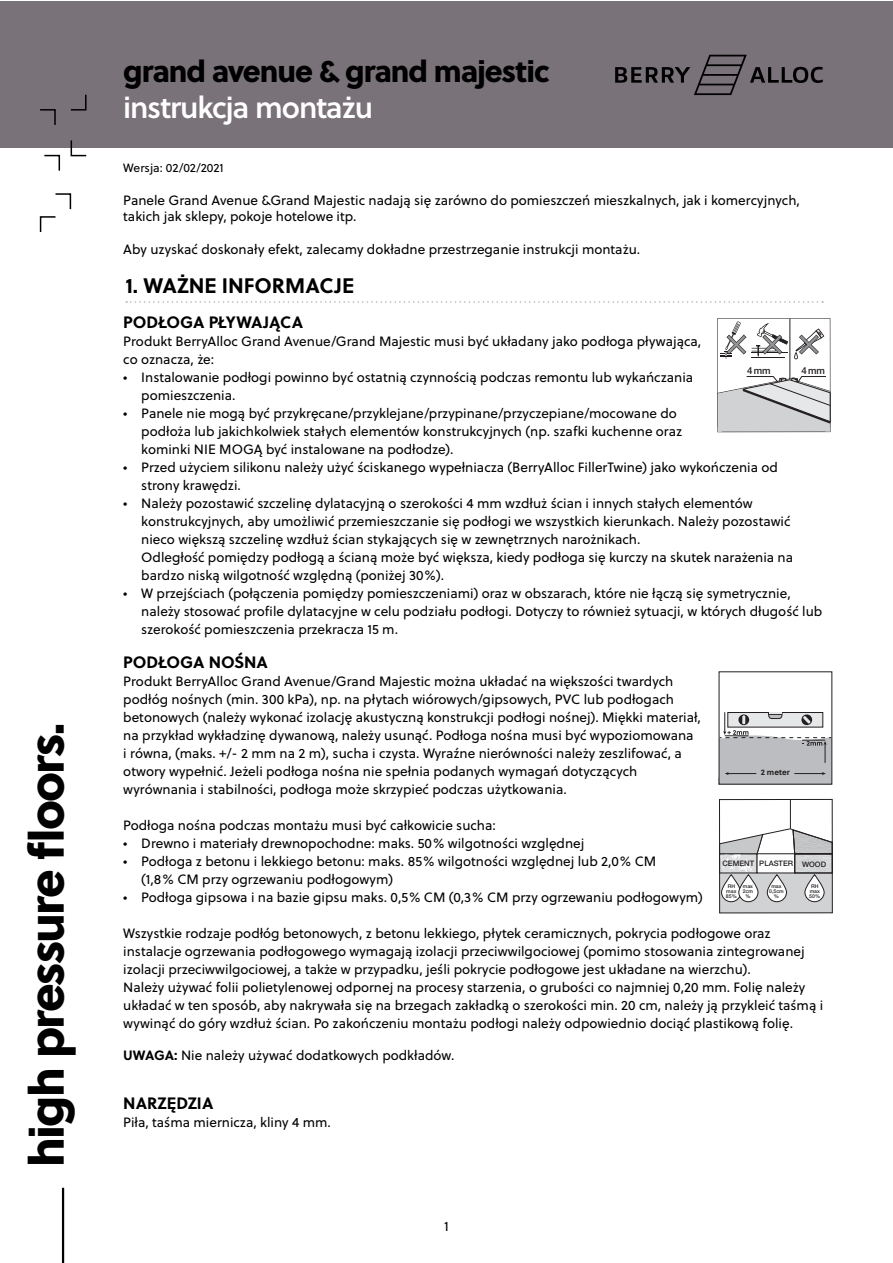
<style>
.page{position:relative;width:893px;height:1263px;background:#fff}
.page>*{position:absolute;margin:0;border:0;box-sizing:border-box;transform-origin:0 0}
.t1{font:48px "Soleil Xb";letter-spacing:-.035em;color:#000}
.t2{font:30px "Soleil Xb";letter-spacing:-.035em;color:#000}
.t3{font:30px "Soleil Sb";letter-spacing:-.04em;color:#fff}
.Alineastijl_1{font:700 21px "Soleil";color:#000}
.t4{font:700 16.5px "Soleil";color:#000}
.t5{font:13.5px/18px "Soleil";color:#000}
.t6{font:12px "Soleil";color:#000}
.t7{font:500 9.75px "Helvetica Neue LT Std";letter-spacing:.07em;color:#231f20}
.t8{font:700 7.95px "Soleil";color:#231f20}
.t9{font:500 7.5px "Helvetica Neue LT Std";color:#231f20}
.t10{font:500 5.25px/5.2px "Helvetica Neue LT Std";color:#231f20;text-align:center}
.s1{font-weight:700}
</style>
<div class="page">
<div style="left:0;top:1px;width:893px;height:146px;background:#7a7279"></div>
<svg style="left:615px;top:55px;width:208px;height:40px"></svg>
<svg style="left:717px;top:318px;width:114px;height:114px"></svg>
<svg style="left:721px;top:801px;width:110px;height:110px"></svg>
<svg style="left:721px;top:875px;width:20px;height:27px"></svg>
<div style="left:721px;top:874px;width:20px;height:28px;border:1px solid #231f20;border-radius:10px"></div>
<svg style="left:739px;top:875px;width:19px;height:27px"></svg>
<div style="left:739px;top:874px;width:19px;height:28px;border:1px solid #231f20;border-radius:10px"></div>
<svg style="left:805px;top:875px;width:19px;height:27px"></svg>
<div style="left:805px;top:874px;width:19px;height:28px;border:1px solid #231f20;border-radius:10px"></div>
<svg style="left:767px;top:875px;width:19px;height:27px"></svg>
<div style="left:767px;top:874px;width:20px;height:28px;border:1px solid #231f20;border-radius:10px"></div>
<div style="left:719px;top:799px;width:114px;height:114px;border:1px solid #231f20"></div>
<svg style="left:39px;top:94px;width:49px;height:138px"></svg>
<svg style="left:126px;top:301px;width:697px;height:2px"></svg>
<svg style="left:721px;top:712px;width:109px;height:66px;background:#bfbfc1"></svg>
<div style="left:719px;top:778px;width:113px;height:6px;background:#bcbdc0"></div>
<hr style="left:62px;top:1188px;width:2px;height:75px;background:#000">
<p class="t1" style="left:9px;top:1167px;width:446px;rotate:-90deg">high pressure floors.</p>
<p class="t2" style="left:123px;top:48px;width:428px">grand avenue &amp; grand majestic</p>
<p class="t3" style="left:123px;top:85px;width:251px">instrukcja montażu</p>
<p class="t6" style="left:123px;top:159px;width:102px">Wersja: 02/02/2021</p>
<p class="t5" style="left:123px;top:192px;width:678px;line-height:16.5px">Panele Grand Avenue &amp;Grand Majestic nadają się zarówno do pomieszczeń mieszkalnych, jak i komercyjnych, takich jak sklepy, pokoje hotelowe itp.</p>
<p class="t5" style="left:123px;top:240px;width:519px">Aby uzyskać doskonały efekt, zalecamy dokładne przestrzeganie instrukcji montażu.</p>
<p class="Alineastijl_1" style="left:125px;top:269px;width:230px">1. WAŻNE INFORMACJE</p>
<p class="t4" style="left:123px;top:310px;width:181px">PODŁOGA PŁYWAJĄCA</p>
<p class="t5" style="left:123px;top:332px;width:579px">Produkt BerryAlloc Grand Avenue/Grand Majestic musi być układany jako podłoga pływająca,</p>
<p class="t5" style="left:123px;top:350px;width:92px">co oznacza, że:</p>
<p class="t5" style="left:123px;top:368px;width:571px">• Instalowanie podłogi powinno być ostatnią czynnością podczas remontu lub wykańczania</p>
<p class="t5" style="left:141px;top:386px;width:96px">pomieszczenia.</p>
<p class="t5" style="left:123px;top:404px;width:555px">• Panele nie mogą być przykręcane/przyklejane/przypinane/przyczepiane/mocowane do</p>
<p class="t5" style="left:141px;top:422px;width:542px">podłoża lub jakichkolwiek stałych elementów konstrukcyjnych (np. szafki kuchenne oraz</p>
<p class="t5" style="left:141px;top:440px;width:314px">kominki NIE MOGĄ być instalowane na podłodze).</p>
<p class="t5" style="left:123px;top:458px;width:656px">• Przed użyciem silikonu należy użyć ściskanego wypełniacza (BerryAlloc FillerTwine) jako wykończenia od</p>
<p class="t5" style="left:141px;top:476px;width:101px">strony krawędzi.</p>
<p class="t5" style="left:123px;top:494px;width:631px">• Należy pozostawić szczelinę dylatacyjną o szerokości 4 mm wzdłuż ścian i innych stałych elementów</p>
<p class="t5" style="left:141px;top:512px;width:651px">konstrukcyjnych, aby umożliwić przemieszczanie się podłogi we wszystkich kierunkach. Należy pozostawić</p>
<p class="t5" style="left:141px;top:530px;width:501px">nieco większą szczelinę wzdłuż ścian stykających się w zewnętrznych narożnikach.</p>
<p class="t5" style="left:141px;top:548px;width:653px">Odległość pomiędzy podłogą a ścianą może być większa, kiedy podłoga się kurczy na skutek narażenia na bardzo niską wilgotność względną (poniżej 30%).</p>
<p class="t5" style="left:123px;top:584px;width:669px">• W przejściach (połączenia pomiędzy pomieszczeniami) oraz w obszarach, które nie łączą się symetrycznie,</p>
<p class="t5" style="left:141px;top:602px;width:682px">należy stosować profile dylatacyjne w celu podziału podłogi. Dotyczy to również sytuacji, w których długość lub</p>
<p class="t5" style="left:141px;top:620px;width:258px">szerokość pomieszczenia przekracza 15 m.</p>
<p class="t4" style="left:123px;top:649px;width:146px">PODŁOGA NOŚNA</p>
<p class="t5" style="left:123px;top:672px;width:552px">Produkt BerryAlloc Grand Avenue/Grand Majestic można układać na większości twardych</p>
<p class="t5" style="left:123px;top:690px;width:552px">podłóg nośnych (min. 300 kPa), np. na płytach wiórowych/gipsowych, PVC lub podłogach</p>
<p class="t5" style="left:123px;top:708px;width:579px">betonowych (należy wykonać izolację akustyczną konstrukcji podłogi nośnej). Miękki materiał,</p>
<p class="t5" style="left:123px;top:726px;width:572px">na przykład wykładzinę dywanową, należy usunąć. Podłoga nośna musi być wypoziomowana</p>
<p class="t5" style="left:123px;top:744px;width:560px">i równa, (maks. +/- 2 mm na 2 m), sucha i czysta. Wyraźne nierówności należy zeszlifować, a</p>
<p class="t5" style="left:123px;top:762px;width:516px">otwory wypełnić. Jeżeli podłoga nośna nie spełnia podanych wymagań dotyczących</p>
<p class="t5" style="left:123px;top:780px;width:445px">wyrównania i stabilności, podłoga może skrzypieć podczas użytkowania.</p>
<p class="t5" style="left:123px;top:816px;width:374px">Podłoga nośna podczas montażu musi być całkowicie sucha:</p>
<p class="t5" style="left:123px;top:834px;width:463px">• Drewno i materiały drewnopochodne: maks. 50% wilgotności względnej</p>
<p class="t5" style="left:123px;top:852px;width:534px">• Podłoga z betonu i lekkiego betonu: maks. 85% wilgotności względnej lub 2,0% CM</p>
<p class="t5" style="left:141px;top:870px;width:253px">(1,8% CM przy ogrzewaniu podłogowym)</p>
<p class="t5" style="left:123px;top:888px;width:581px">• Podłoga gipsowa i na bazie gipsu maks. 0,5% CM (0,3% CM przy ogrzewaniu podłogowym)</p>
<p class="t5" style="left:123px;top:924px;width:649px">Wszystkie rodzaje podłóg betonowych, z betonu lekkiego, płytek ceramicznych, pokrycia podłogowe oraz</p>
<p class="t5" style="left:123px;top:942px;width:683px">instalacje ogrzewania podłogowego wymagają izolacji przeciwwilgociowej (pomimo stosowania zintegrowanej izolacji przeciwwilgociowej, a także w przypadku, jeśli pokrycie podłogowe jest układane na wierzchu).</p>
<p class="t5" style="left:123px;top:978px;width:701px">Należy używać folii polietylenowej odpornej na procesy starzenia, o grubości co najmniej 0,20 mm. Folię należy układać w ten sposób, aby nakrywała się na brzegach zakładką o szerokości min. 20 cm, należy ją przykleić taśmą i wywinąć do góry wzdłuż ścian. Po zakończeniu montażu podłogi należy odpowiednio dociąć plastikową folię.</p>
<p class="t5" style="left:123px;top:1045px;width:333px"><span class="s1">UWAGA:</span> Nie należy używać dodatkowych podkładów.</p>
<p class="t4" style="left:123px;top:1090px;width:92px">NARZĘDZIA</p>
<p class="t5" style="left:123px;top:1113px;width:209px">Piła, taśma miernicza, kliny 4 mm.</p>
<p class="t7" style="left:747px;top:365px;width:25px">4mm</p>
<p class="t7" style="left:801px;top:365px;width:25px">4mm</p>
<p class="t8" style="left:761px;top:766px;width:30px">2 meter</p>
<p class="t9" style="left:722px;top:859px;width:105px">CEMENT PLASTER WOOD</p>
<p class="t10" style="left:726px;top:883px;width:12px">RH max<br>85%</p>
<p class="t10" style="left:809px;top:883px;width:12px">RH max<br>50%</p>
<p class="t10" style="left:743px;top:883px;width:12px">max<br>2cm %</p>
<p class="t10" style="left:769px;top:883px;width:16px">max<br>0,5cm %</p>
<p class="t5" style="left:444px;top:1216px;width:6px">1</p>
</div>
